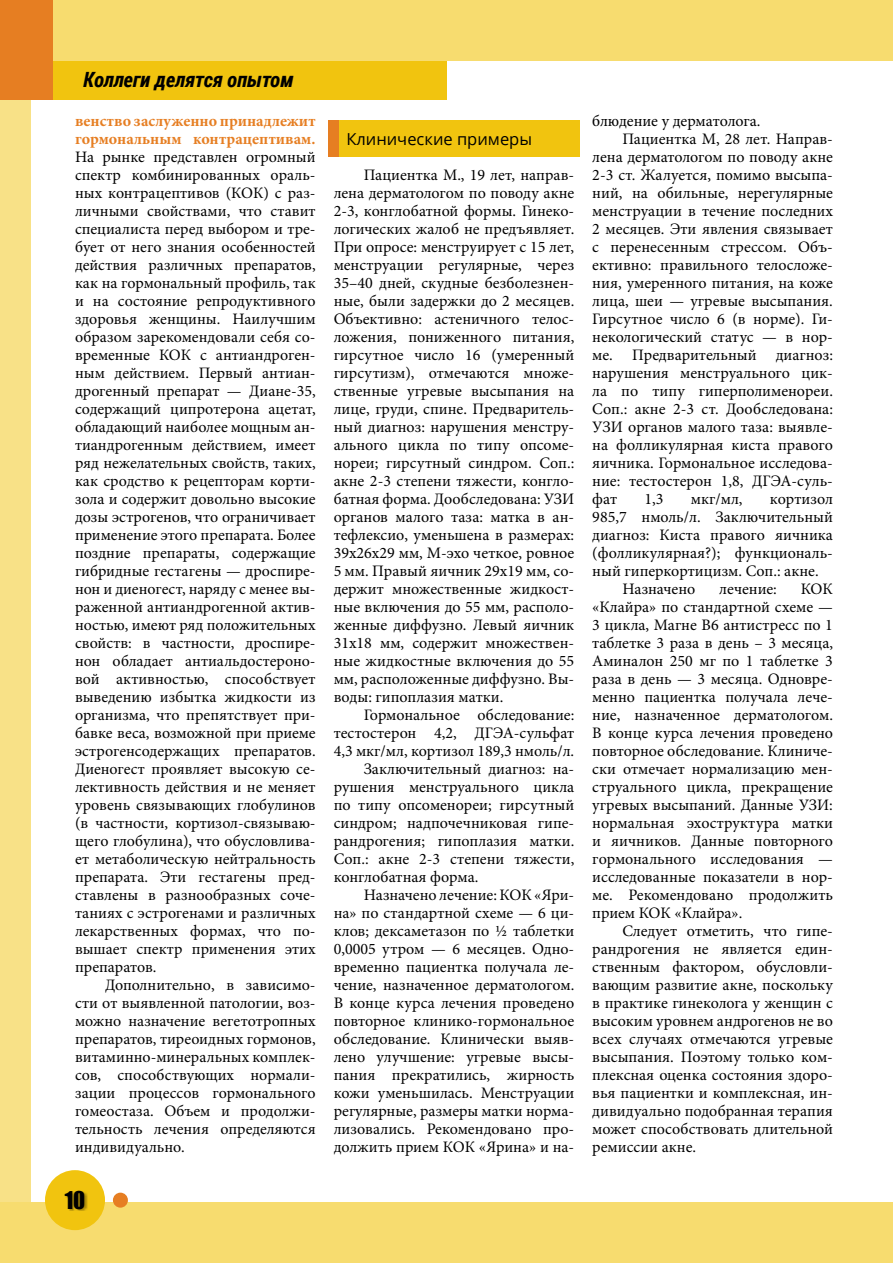
<style>
.page{position:relative;width:893px;height:1263px;background:#fff}
.page>*{position:absolute;margin:0;border:0;box-sizing:border-box;transform-origin:0 0}
.t1{font:22.5px "Impact";color:#000}
.t2{font:italic 700 21px "Roboto Condensed";color:#000}
.t3{font:16.5px "Open Sans";color:#000}
.t4{font:16.05px/18px "Minion Pro";color:#000;text-align:justify}
.t5{font:15.9px/18px "Minion Pro";color:#000;text-align:justify}
.t6{font:700 15.9px/18px "Minion Pro";color:#e67e22}
</style>
<div class="page">
<div style="left:30px;top:60px;width:416px;height:39px;background:#f1c40f"></div>
<div style="left:0;top:0;width:30px;height:1263px;background:#f8e187"></div>
<div style="left:0;top:1203px;width:893px;height:60px;background:#f7dc6f"></div>
<div style="left:0;top:0;width:893px;height:60px;background:#f7dc6f"></div>
<div style="left:0;top:0;width:52px;height:99px;background:#e67e22"></div>
<div style="left:45px;top:1170px;width:60px;height:60px;background:#f1c40f;border-radius:50%"></div>
<div style="left:65px;top:1191px;width:22px;height:20px;background:#000;opacity:.3"></div>
<div style="left:113px;top:1193px;width:15px;height:15px;background:#e67e22;border-radius:50%"></div>
<hr style="left:892px;top:60px;width:1px;height:39px;background:#e67e22">
<div style="left:328px;top:121px;width:252px;height:36px;background:#f1c40f"></div>
<div style="left:328px;top:121px;width:11px;height:36px;background:#e67e22"></div>
<h2 class="t2" style="left:83px;top:65px;width:212px">Коллеги делятся опытом</h2>
<p class="t6" style="left:75px;top:112px;width:242px">венство заслуженно принадлежит гормональным контрацептивам.</p>
<p class="t5" style="left:75px;top:148px;width:242px">На рынке представлен огромный спектр комбинированных ораль&shy;ных контрацептивов (КОК) с раз&shy;личными свойствами, что ставит специалиста перед выбором и тре&shy;бует от него знания особенностей действия различных препаратов, как на гормональный профиль, так и на состояние репродуктивного здоровья женщины. Наилучшим образом зарекомендовали себя со&shy;временные КОК с антиандроген&shy;ным действием. Первый антиан&shy;дрогенный препарат — Диане-35, содержащий ципротерона ацетат, обладающий наиболее мощным ан&shy;тиандрогенным действием, имеет ряд нежелательных свойств, таких, как сродство к рецепторам корти&shy;зола и содержит довольно высокие дозы эстрогенов, что ограничивает применение этого препарата. Более поздние препараты, содержащие гибридные гестагены — дроспире&shy;нон и диеногест, наряду с менее вы&shy;раженной антиандрогенной актив&shy;ностью, имеют ряд положительных свойств: в частности, дроспире&shy;нон обладает антиальдостероно&shy;вой активностью, способствует выведению избытка жидкости из организма, что препятствует при&shy;бавке веса, возможной при приеме эстрогенсодержащих препаратов.<br>Диеногест проявляет высокую се&shy;лективность действия и не меняет уровень связывающих глобулинов (в частности, кортизол-связываю&shy;щего глобулина), что обусловлива&shy;ет метаболическую нейтральность препарата. Эти гестагены пред&shy;ставлены в разнообразных соче&shy;таниях с эстрогенами и различных лекарственных формах, что по&shy;вышает спектр применения этих препаратов.</p>
<p class="t5" style="left:75px;top:976px;width:242px;text-indent:30px">Дополнительно, в зависимо&shy;сти от выявленной патологии, воз&shy;можно назначение вегетотропных препаратов, тиреоидных гормонов, витаминно-минеральных комплек&shy;сов, способствующих нормали&shy;зации процессов гормонального гомеостаза. Объем и продолжи&shy;тельность лечения определяются индивидуально.</p>
<h1 class="t1" style="left:65px;top:1182px;width:22px">10</h1>
<p class="t3" style="left:346px;top:128px;width:187px">Клинические примеры</p>
<p class="t4" style="left:364px;top:130px;width:157px">Клинические примеры</p>
<p class="t4" style="left:334px;top:166px;width:242px;text-indent:30px">Пациентка М., 19 лет, направ&shy;лена дерматологом по поводу акне 2-3, конглобатной формы. Гинеко&shy;логических жалоб не предъявляет.<br>При опросе: менструирует с 15 лет, менструации регулярные, через 35–40 дней, скудные безболезнен&shy;ные, были задержки до 2 месяцев.<br>Объективно: астеничного телос&shy;ложения, пониженного питания, гирсутное число 16 (умеренный гирсутизм), отмечаются множе&shy;ственные угревые высыпания на лице, груди, спине. Предваритель&shy;ный диагноз: нарушения менстру&shy;ального цикла по типу опсоме&shy;нореи; гирсутный синдром. Соп.: акне 2-3 степени тяжести, конгло&shy;батная форма. Дообследована: УЗИ органов малого таза: матка в ан&shy;тефлексио, уменьшена в размерах:<br>39х26х29 мм, М-эхо четкое, ровное 5 мм. Правый яичник 29х19 мм, со&shy;держит множественные жидкост&shy;ные включения до 55 мм, располо&shy;женные диффузно. Левый яичник 31х18 мм, содержит множествен&shy;ные жидкостные включения до 55 мм, расположенные диффузно. Вы&shy;воды: гипоплазия матки.</p>
<p class="t4" style="left:364px;top:706px;width:212px">Гормональное обследование:</p>
<p class="t4" style="left:334px;top:724px;width:242px">тестостерон 4,2, ДГЭА-сульфат</p>
<p class="t4" style="left:334px;top:742px;width:242px">4,3 мкг/мл, кортизол 189,3 нмоль/л.</p>
<p class="t4" style="left:364px;top:760px;width:212px">Заключительный диагноз: на-</p>
<p class="t4" style="left:334px;top:778px;width:242px">рушения менструального цикла</p>
<p class="t4" style="left:334px;top:796px;width:242px">по типу опсоменореи; гирсутный</p>
<p class="t4" style="left:334px;top:814px;width:242px">синдром; надпочечниковая гипе-</p>
<p class="t4" style="left:334px;top:832px;width:242px">рандрогения; гипоплазия матки.</p>
<p class="t4" style="left:334px;top:850px;width:242px">Соп.: акне 2-3 степени тяжести,</p>
<p class="t4" style="left:334px;top:868px;width:146px">конглобатная форма.</p>
<p class="t4" style="left:364px;top:886px;width:212px">Назначено лечение: КОК «Яри-</p>
<p class="t4" style="left:334px;top:904px;width:242px">на» по стандартной схеме — 6 ци-</p>
<p class="t4" style="left:334px;top:922px;width:242px">клов; дексаметазон по ½ таблетки</p>
<p class="t4" style="left:334px;top:940px;width:242px">0,0005 утром — 6 месяцев. Одно-</p>
<p class="t4" style="left:334px;top:958px;width:242px">временно пациентка получала ле-</p>
<p class="t4" style="left:334px;top:976px;width:242px">чение, назначенное дерматологом.</p>
<p class="t4" style="left:334px;top:994px;width:242px">В конце курса лечения проведено</p>
<p class="t4" style="left:334px;top:1012px;width:242px">повторное клинико-гормональное</p>
<p class="t4" style="left:334px;top:1030px;width:242px">обследование. Клинически выяв-</p>
<p class="t4" style="left:334px;top:1048px;width:242px">лено улучшение: угревые высы-</p>
<p class="t4" style="left:334px;top:1066px;width:242px">пания прекратились, жирность</p>
<p class="t4" style="left:334px;top:1084px;width:242px">кожи уменьшилась. Менструации</p>
<p class="t4" style="left:334px;top:1102px;width:242px">регулярные, размеры матки норма-</p>
<p class="t4" style="left:334px;top:1120px;width:242px">лизовались. Рекомендовано про-</p>
<p class="t4" style="left:334px;top:1138px;width:242px">должить прием КОК «Ярина» и на-</p>
<p class="t4" style="left:592px;top:112px;width:170px">блюдение у дерматолога.</p>
<p class="t4" style="left:622px;top:130px;width:212px">Пациентка М, 28 лет. Направ-</p>
<p class="t4" style="left:592px;top:148px;width:242px">лена дерматологом по поводу акне</p>
<p class="t4" style="left:592px;top:166px;width:242px">2-3 ст. Жалуется, помимо высыпа-</p>
<p class="t4" style="left:592px;top:184px;width:242px">ний, на обильные, нерегулярные</p>
<p class="t4" style="left:592px;top:202px;width:242px">менструации в течение последних</p>
<p class="t4" style="left:592px;top:220px;width:242px">2 месяцев. Эти явления связывает</p>
<p class="t4" style="left:592px;top:238px;width:242px">с перенесенным стрессом. Объ-</p>
<p class="t4" style="left:592px;top:256px;width:242px">ективно: правильного телосложе-</p>
<p class="t4" style="left:592px;top:274px;width:242px">ния, умеренного питания, на коже</p>
<p class="t4" style="left:592px;top:292px;width:242px">лица, шеи — угревые высыпания.</p>
<p class="t4" style="left:592px;top:310px;width:242px">Гирсутное число 6 (в норме). Ги-</p>
<p class="t4" style="left:592px;top:328px;width:242px">некологический статус — в нор-</p>
<p class="t4" style="left:592px;top:346px;width:242px">ме. Предварительный диагноз:</p>
<p class="t4" style="left:592px;top:364px;width:242px">нарушения менструального цик-</p>
<p class="t4" style="left:592px;top:382px;width:242px">ла по типу гиперполименореи.</p>
<p class="t4" style="left:592px;top:400px;width:242px">Соп.: акне 2-3 ст. Дообследована:</p>
<p class="t4" style="left:592px;top:418px;width:242px">УЗИ органов малого таза: выявле-</p>
<p class="t4" style="left:592px;top:436px;width:242px">на фолликулярная киста правого</p>
<p class="t4" style="left:592px;top:454px;width:242px">яичника. Гормональное исследова-</p>
<p class="t4" style="left:592px;top:472px;width:242px">ние: тестостерон 1,8, ДГЭА-суль-</p>
<p class="t4" style="left:592px;top:490px;width:26px">фат</p>
<p class="t4" style="left:644px;top:490px;width:21px">1,3</p>
<p class="t4" style="left:691px;top:490px;width:53px">мкг/мл,</p>
<p class="t4" style="left:770px;top:490px;width:64px">кортизол</p>
<p class="t4" style="left:592px;top:508px;width:242px">985,7 нмоль/л. Заключительный</p>
<p class="t4" style="left:592px;top:526px;width:242px">диагноз: Киста правого яичника</p>
<p class="t4" style="left:592px;top:544px;width:242px">(фолликулярная?); функциональ-</p>
<p class="t4" style="left:592px;top:562px;width:228px">ный гиперкортицизм. Соп.: акне.</p>
<p class="t4" style="left:622px;top:580px;width:75px">Назначено</p>
<p class="t4" style="left:719px;top:580px;width:59px">лечение:</p>
<p class="t4" style="left:592px;top:580px;width:242px;text-indent:208px">КОК «Клайра» по стандартной схеме — 3 цикла, Магне В6 антистресс по 1 таблетке 3 раза в день – 3 месяца, Аминалон 250 мг по 1 таблетке 3 раза в день — 3 месяца. Одновре&shy;менно пациентка получала лече&shy;ние, назначенное дерматологом.<br>В конце курса лечения проведено повторное обследование. Клиниче&shy;ски отмечает нормализацию мен&shy;струального цикла, прекращение угревых высыпаний. Данные УЗИ: нормальная эхоструктура матки и яичников. Данные повторного гормонального исследования — исследованные показатели в нор&shy;ме. Рекомендовано продолжить прием КОК «Клайра».</p>
<p class="t4" style="left:592px;top:922px;width:242px;text-indent:30px">Следует отметить, что гипе&shy;рандрогения не является един&shy;ственным фактором, обусловли&shy;вающим развитие акне, поскольку в практике гинеколога у женщин с высоким уровнем андрогенов не во всех случаях отмечаются угревые высыпания. Поэтому только ком&shy;плексная оценка состояния здоро&shy;вья пациентки и комплексная, ин&shy;дивидуально подобранная терапия может способствовать длительной ремиссии акне.</p>
</div>
